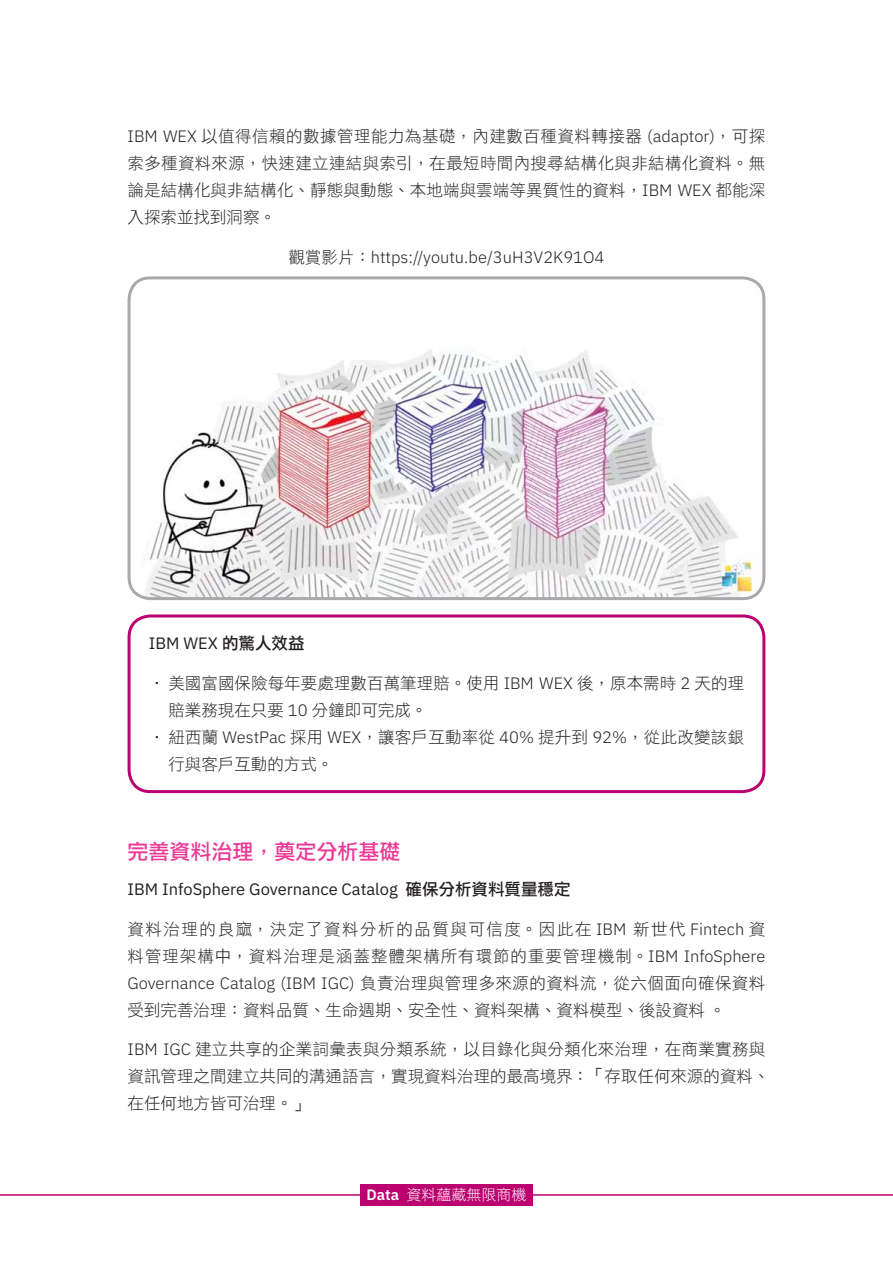
<style>
.page{position:relative;width:893px;height:1263px;background:#fff}
.page>*{position:absolute;margin:0;border:0;box-sizing:border-box;transform-origin:0 0}
.t1{font:21px "DF Li Hei Std W5";color:#ed3896}
.t2{font:16.5px/27px "DF Li Hei Std W3";letter-spacing:.005em;color:#231f20;text-align:justify}
.t3{font:16.5px/27px "DF Li Hei Std W3";letter-spacing:.06em;color:#231f20}
.t4{font:300 16.5px "IBM Plex Sans";color:#231f20}
.t5{font:16.5px "IBM Plex Sans";color:#231f20}
.t6{font:15px "DF Li Hei Std W3";color:#fff}
.s1{font-family:"IBM Plex Sans";font-weight:300}
.s2{font-family:"DF Li Hei Std W3";font-weight:400}
.s3{font-family:"DF Li Hei Std W5"}
.s4{font-family:"IBM Plex Sans";font-weight:600}
</style>
<div class="page">
<hr style="left:0;top:1194px;width:893px;height:2px;background:#bb016f">
<div style="left:360px;top:1184px;width:173px;height:21px;background:#bb016f"></div>
<img style="left:129px;top:279px;width:635px;height:320px">
<div style="left:128px;top:276px;width:637px;height:324px;border:3px solid #a8a9ad;border-radius:21px"></div>
<div style="left:128px;top:614px;width:637px;height:179px;border:3px solid #bb016f;border-radius:21px"></div>
<p class="t2" style="left:128px;top:122px;width:639px"><span class="s1">IBM WEX</span> 以值得信賴的數據管理能力為基礎，內建數百種資料轉接器 <span class="s1">(adaptor)</span>，可探索多種資料來源，快速建立連結與索引，在最短時間內搜尋結構化與非結構化資料。無論是結構化與非結構化、靜態與動態、本地端與雲端等異質性的資料，<span class="s1">IBM WEX</span> 都能深入探索並找到洞察。</p>
<p class="t4" style="left:288px;top:244px;width:318px"><span class="s2">觀賞影片：</span>https://youtu.be/3uH3V2K91O4</p>
<p class="t5" style="left:149px;top:631px;width:157px">IBM WEX <span class="s3">的驚人效益</span></p>
<p class="t2" style="left:149px;top:669px;width:597px">‧ 美國富國保險每年要處理數百萬筆理賠。使用 <span class="s1">IBM WEX</span> 後，原本需時 <span class="s1">2</span> 天的理</p>
<p class="t2" style="left:168px;top:696px;width:261px">賠業務現在只要 <span class="s1">10</span> 分鐘即可完成。</p>
<p class="t2" style="left:149px;top:723px;width:597px">‧ 紐西蘭 <span class="s1">WestPac</span> 採用 <span class="s1">WEX</span>，讓客戶互動率從 <span class="s1">40%</span> 提升到 <span class="s1">92%</span>，從此改變該銀</p>
<p class="t2" style="left:168px;top:750px;width:166px">行與客戶互動的方式。</p>
<p class="t1" style="left:128px;top:840px;width:275px">完善資料治理，奠定分析基礎</p>
<p class="t5" style="left:128px;top:876px;width:444px">IBM InfoSphere Governance Catalog <span class="s3">確保分析資料質量穩定</span></p>
<p class="t3" style="left:128px;top:915px;width:639px">資料治理的良窳，決定了資料分析的品質與可信度。因此在 <span class="s1">IBM</span> 新世代 <span class="s1">Fintech</span> 資料管理架構中，資料治理是涵蓋整體架構所有環節的重要管理機制。<span class="s1">IBM InfoSphere</span></p>
<p class="t4" style="left:128px;top:970px;width:639px">Governance Catalog (IBM IGC) <span class="s2">負責治理與管理多來源的資料流，從六個面向確保資料</span></p>
<p class="t2" style="left:128px;top:996px;width:599px">受到完善治理：資料品質、生命週期、安全性、資料架構、資料模型、後設資料。</p>
<p class="t2" style="left:128px;top:1036px;width:643px;text-align:left"><span class="s1">IBM IGC</span> 建立共享的企業詞彙表與分類系統，以目錄化與分類化來治理，在商業實務與資訊管理之間建立共同的溝通語言，實現資料治理的最高境界：「存取任何來源的資料、在任何地方皆可治理。」</p>
<p class="t6" style="left:367px;top:1187px;width:161px"><span class="s4">Data</span> 資料蘊藏無限商機</p>
</div>
